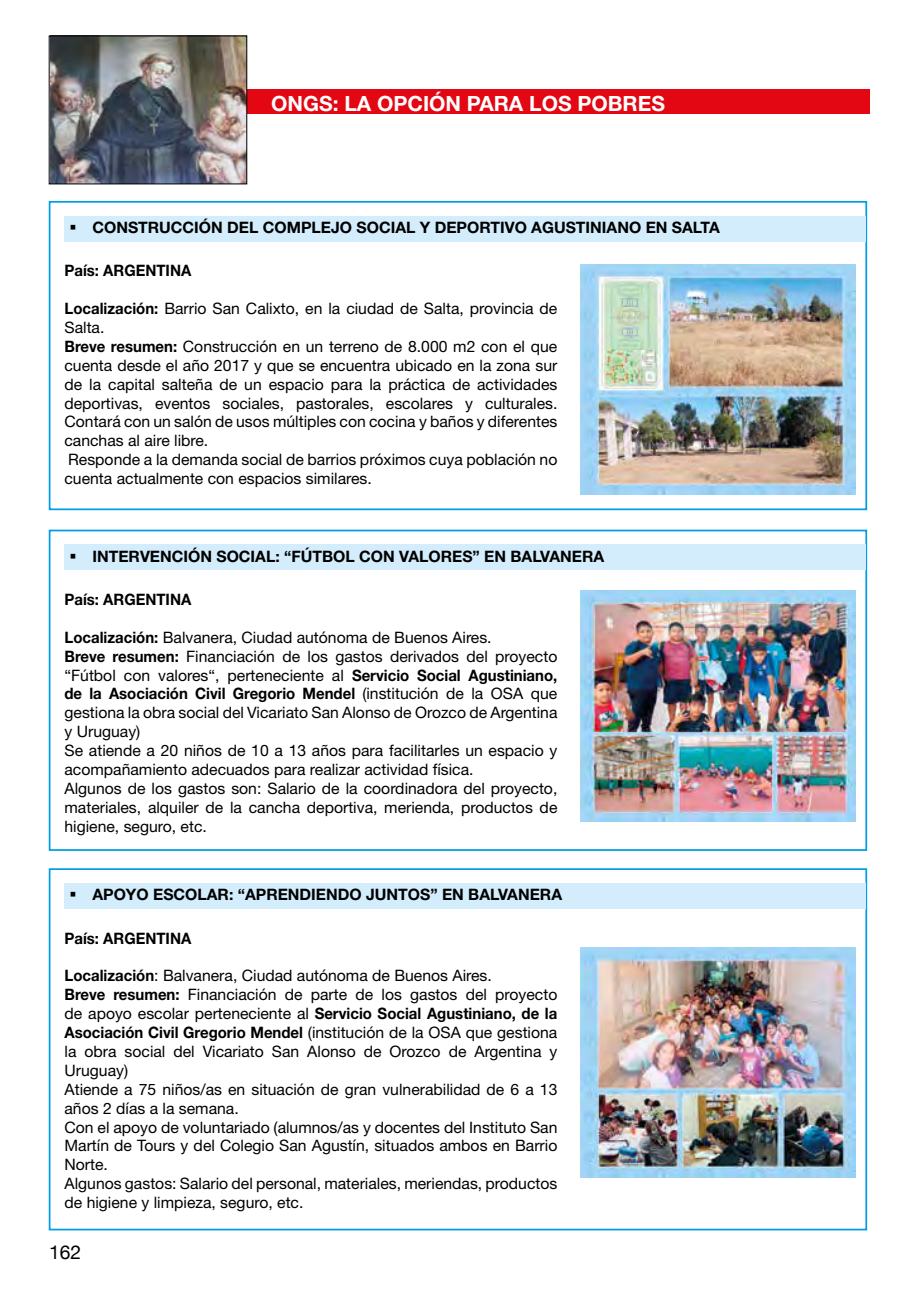
<style>
.page{position:relative;width:918px;height:1290px;background:#fff}
.page>*{position:absolute;margin:0;border:0;box-sizing:border-box;transform-origin:0 0}
.t1{font:700 21px "Helvetica Neue";color:#fff}
.t2{font:19.25px "Helvetica Neue";color:#000}
.t3{font:15.75px/18.9px "Helvetica Neue";color:#000}
.t4{font:700 15.75px "Helvetica Neue";color:#000}
.t5{font:700 15.75px "Helvetica Neue";color:#000;scale:.95 1}
.s1{font-weight:700}
</style>
<div class="page">
<div style="left:49px;top:201px;width:818px;height:309px;border:2px solid #009fe3"></div>
<div style="left:49px;top:530px;width:818px;height:321px;border:2px solid #009fe3"></div>
<div style="left:49px;top:868px;width:818px;height:362px;border:2px solid #009fe3"></div>
<div style="left:64px;top:216px;width:802px;height:25px;background:#d4edfc"></div>
<div style="left:64px;top:544px;width:802px;height:26px;background:#d4edfc"></div>
<div style="left:64px;top:883px;width:802px;height:26px;background:#d4edfc"></div>
<img style="left:580px;top:265px;width:275px;height:230px">
<img style="left:580px;top:591px;width:275px;height:230px">
<img style="left:580px;top:947px;width:275px;height:230px">
<div style="left:64px;top:89px;width:806px;height:25px;background:#e30613"></div>
<img style="left:51px;top:38px;width:194px;height:144px">
<div style="left:49px;top:36px;width:198px;height:148px;border:1px solid #000"></div>
<h1 class="t1" style="left:271px;top:90px;width:395px">ONGS: LA OPCIÓN PARA LOS POBRES</h1>
<p class="t4" style="left:69px;top:218px;width:652px">▪ CONSTRUCCIÓN DEL COMPLEJO SOCIAL Y DEPORTIVO AGUSTINIANO EN SALTA</p>
<p class="t5" style="left:64px;top:261px;width:135px">País: ARGENTINA</p>
<p class="t3" style="left:64px;top:299px;width:494px"><span class="s1">Localización:</span> Barrio San Calixto, en la ciudad de Salta, provincia de Salta.<br><span class="s1">Breve resumen:</span> Construcción en un terreno de 8.000 m2 con el que cuenta desde el año 2017 y que se encuentra ubicado en la zona sur de la capital salteña de un espacio para la práctica de actividades deportivas, eventos sociales, pastorales, escolares y culturales.<br>Contará con un salón de usos múltiples con cocina y baños y diferentes canchas al aire libre.<br>Responde a la demanda social de barrios próximos cuya población no cuenta actualmente con espacios similares.</p>
<p class="t4" style="left:69px;top:546px;width:536px">▪ INTERVENCIÓN SOCIAL: “FÚTBOL CON VALORES” EN BALVANERA</p>
<p class="t5" style="left:64px;top:589px;width:135px">País: ARGENTINA</p>
<p class="t3" style="left:64px;top:627px;width:494px"><span class="s1">Localización:</span> Balvanera, Ciudad autónoma de Buenos Aires.<br><span class="s1">Breve resumen:</span> Financiación de los gastos derivados del proyecto “Fútbol con valores“, perteneciente al <span class="s1">Servicio Social Agustiniano, de la Asociación Civil Gregorio Mendel</span> (institución de la OSA que gestiona la obra social del Vicariato San Alonso de Orozco de Argentina y Uruguay)<br>Se atiende a 20 niños de 10 a 13 años para facilitarles un espacio y acompañamiento adecuados para realizar actividad física.<br>Algunos de los gastos son: Salario de la coordinadora del proyecto, materiales, alquiler de la cancha deportiva, merienda, productos de higiene, seguro, etc.</p>
<p class="t4" style="left:69px;top:885px;width:494px">▪ APOYO ESCOLAR: “APRENDIENDO JUNTOS” EN BALVANERA</p>
<p class="t5" style="left:64px;top:928px;width:135px">País: ARGENTINA</p>
<p class="t3" style="left:64px;top:966px;width:494px"><span class="s1">Localización</span>: Balvanera, Ciudad autónoma de Buenos Aires.<br><span class="s1">Breve resumen:</span> Financiación de parte de los gastos del proyecto de apoyo escolar perteneciente al <span class="s1">Servicio Social Agustiniano, de la Asociación Civil Gregorio Mendel</span> (institución de la OSA que gestiona la obra social del Vicariato San Alonso de Orozco de Argentina y Uruguay)<br>Atiende a 75 niños/as en situación de gran vulnerabilidad de 6 a 13 años 2 días a la semana.<br>Con el apoyo de voluntariado (alumnos/as y docentes del Instituto San Martín de Tours y del Colegio San Agustín, situados ambos en Barrio Norte.<br>Algunos gastos: Salario del personal, materiales, meriendas, productos de higiene y limpieza, seguro, etc.</p>
<p class="t2" style="left:49px;top:1238px;width:34px">162</p>
</div>
